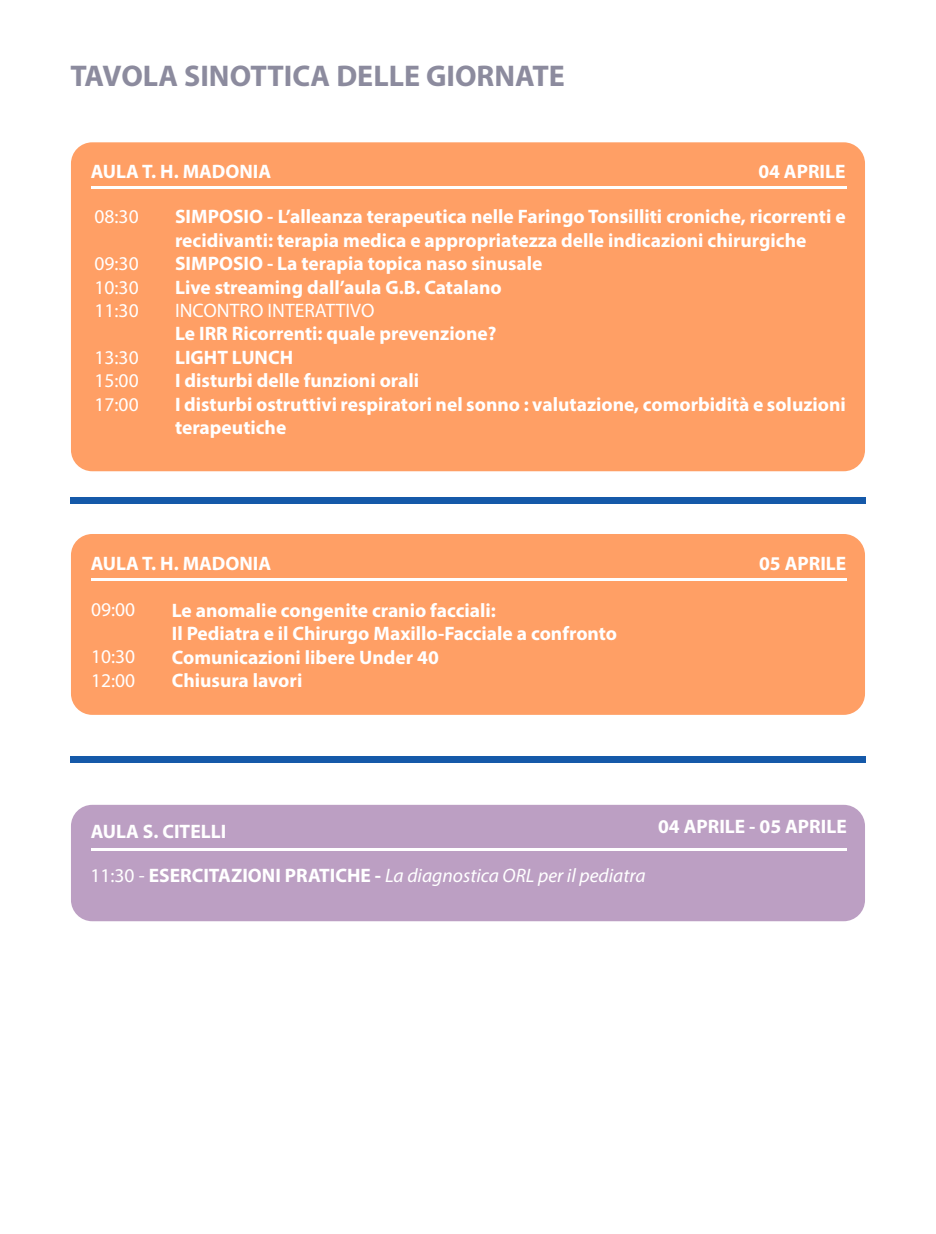
<style>
.page{position:relative;width:936px;height:1234px;background:#fff}
.page>*{position:absolute;margin:0;border:0;box-sizing:border-box;transform-origin:0 0}
.t1{font:700 30px "Myriad Pro";color:#8c8b9e}
.t2{font:700 19.5px/23.4px "Myriad Pro";color:#fff}
.t3{font:19.5px/23.4px "Myriad Pro";color:#fff;text-align:justify}
.t4{font:italic 19.5px "Myriad Pro";color:#fff}
.s1{font-style:normal}
.s2{font-weight:700;font-style:normal}
</style>
<div class="page">
<div style="left:70px;top:496px;width:795px;height:7px;background:#1559a9"></div>
<div style="left:70px;top:755px;width:795px;height:7px;background:#1559a9"></div>
<div style="left:71px;top:534px;width:794px;height:180px;background:#ff9f65;border-radius:21px"></div>
<hr style="left:91px;top:577px;width:755px;height:3px;background:#fff">
<div style="left:71px;top:142px;width:794px;height:329px;background:#ff9f65;border-radius:21px"></div>
<hr style="left:91px;top:186px;width:755px;height:3px;background:#fff">
<div style="left:71px;top:804px;width:794px;height:117px;background:#bc9fc3;border-radius:21px"></div>
<hr style="left:91px;top:848px;width:755px;height:3px;background:#fff">
<h1 class="t1" style="left:70px;top:56px;width:496px">TAVOLA SINOTTICA DELLE GIORNATE</h1>
<p class="t2" style="left:91px;top:159px;width:182px">AULA T. H. MADONIA</p>
<p class="t2" style="left:758px;top:159px;width:89px">04 APRILE</p>
<p class="t3" style="left:95px;top:205px;width:46px">08:30</p>
<p class="t3" style="left:95px;top:251px;width:46px">09:30<br>10:30<br>11:30</p>
<p class="t3" style="left:95px;top:345px;width:46px">13:30<br>15:00<br>17:00</p>
<p class="t2" style="left:175px;top:204px;width:672px">SIMPOSIO - L’alleanza terapeutica nelle Faringo Tonsilliti croniche, ricorrenti e recidivanti: terapia medica e appropriatezza delle indicazioni chirurgiche SIMPOSIO - La terapia topica naso sinusale<br>Live streaming dall’aula G.B. Catalano</p>
<p class="t3" style="left:175px;top:298px;width:201px">INCONTRO INTERATTIVO</p>
<p class="t2" style="left:175px;top:321px;width:672px">Le IRR Ricorrenti: quale prevenzione?<br>LIGHT LUNCH<br>I disturbi delle funzioni orali<br>I disturbi ostruttivi respiratori nel sonno : valutazione, comorbidità e soluzioni terapeutiche</p>
<p class="t2" style="left:91px;top:551px;width:182px">AULA T. H. MADONIA</p>
<p class="t2" style="left:759px;top:551px;width:89px">05 APRILE</p>
<p class="t3" style="left:91px;top:597px;width:46px">09:00</p>
<p class="t3" style="left:91px;top:644px;width:46px">10:30<br>12:00</p>
<p class="t2" style="left:172px;top:597px;width:447px">Le anomalie congenite cranio facciali:<br>Il Pediatra e il Chirurgo Maxillo-Facciale a confronto Comunicazioni libere Under 40<br>Chiusura lavori</p>
<p class="t2" style="left:91px;top:818px;width:137px">AULA S. CITELLI</p>
<p class="t2" style="left:658px;top:814px;width:190px">04 APRILE - 05 APRILE</p>
<p class="t4" style="left:91px;top:862px;width:556px"><span class="s1">11:30 -</span> <span class="s2">ESERCITAZIONI PRATICHE -</span> La diagnostica ORL per il pediatra</p>
</div>
